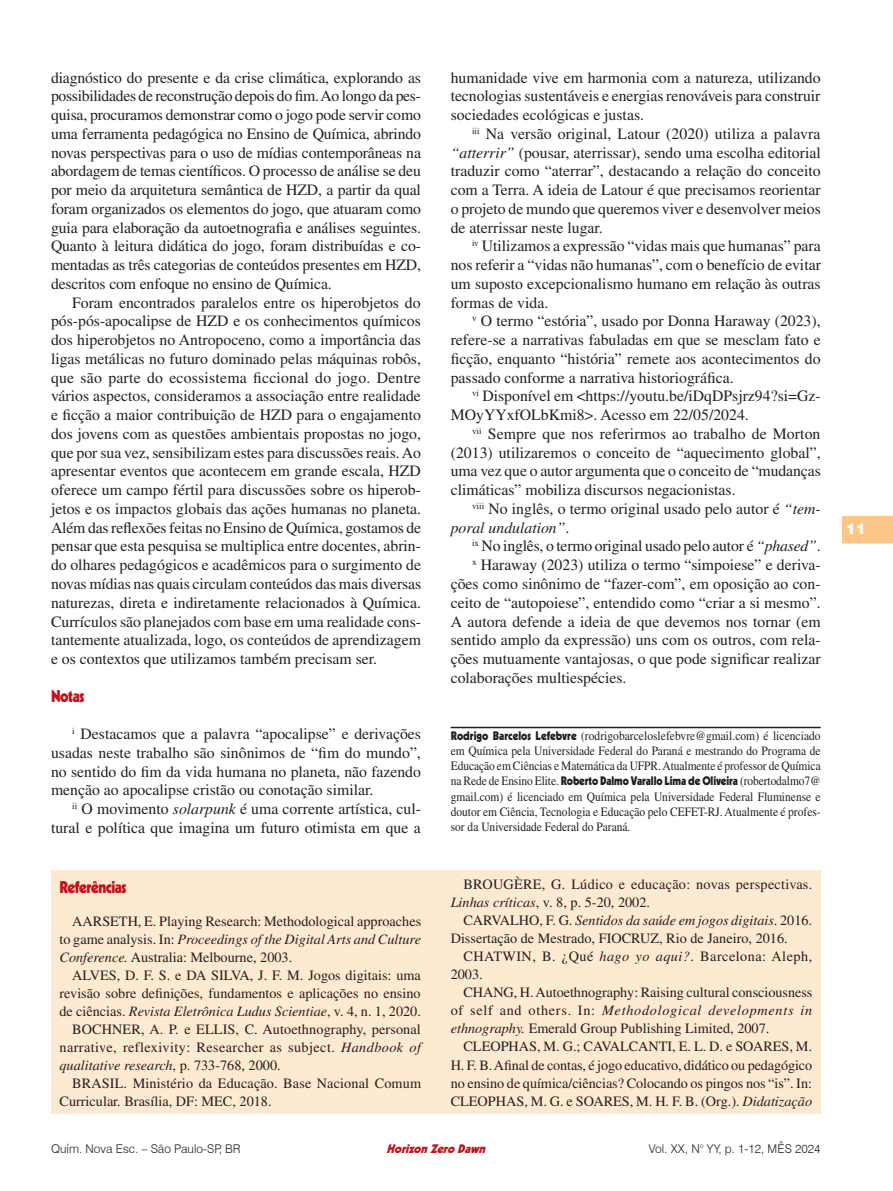
<style>
.page{position:relative;width:893px;height:1191px;background:#fff}
.page>*{position:absolute;margin:0;border:0;box-sizing:border-box;transform-origin:0 0}
.Seção{font:900 16.5px "Kabel LT Std";letter-spacing:-.03em;color:#c4121a;scale:.9 1}
.t1{font:15.75px/18.8px "Times LT Std";color:#231f20;text-align:justify}
.t2{font:900 15px "Swiss 721 BT";color:#fff}
.Bibliografia{font:14.25px/18px "Times LT Std";color:#231f20;text-align:justify}
.Bibliografia-2{font:14.25px/18.1px "Times LT Std";letter-spacing:.02em;color:#231f20}
.Bibliografia-3{font:14.25px/18.1px "Times LT Std";letter-spacing:.03em;color:#231f20}
.Credito_Autor{font:12.75px/15.3px "Times LT Std";color:#231f20;text-align:justify;scale:.9 1}
.t3{font:300 12px "Swiss 721 BT";color:#231f20}
.t4{font:italic 900 12px "Kabel LT Std";color:#c4121a}
.s1{font-style:italic}
.s2{font-family:"Kabel LT Std";font-weight:900;font-size:12px}
</style>
<div class="page">
<svg style="left:842px;top:516px;width:51px;height:27px"></svg>
<hr style="left:451px;top:726px;width:370px;height:2px;background:#231f20">
<div style="left:51px;top:870px;width:770px;height:244px;background:#fee9d1"></div>
<p class="t1" style="left:51px;top:68px;width:371px">diagnóstico do presente e da crise climática, explorando as possibilidades de reconstrução depois do fim. Ao longo da pes&shy;quisa, procuramos demonstrar como o jogo pode servir como uma ferramenta pedagógica no Ensino de Química, abrindo novas perspectivas para o uso de mídias contemporâneas na abordagem de temas científicos. O processo de análise se deu por meio da arquitetura semântica de HZD, a partir da qual foram organizados os elementos do jogo, que atuaram como guia para elaboração da autoetnografia e análises seguintes.<br>Quanto à leitura didática do jogo, foram distribuídas e co&shy;mentadas as três categorias de conteúdos presentes em HZD, descritos com enfoque no ensino de Química.</p>
<p class="t1" style="left:51px;top:293px;width:372px;text-indent:21px">Foram encontrados paralelos entre os hiperobjetos do pós-pós-apocalipse de HZD e os conhecimentos químicos dos hiperobjetos no Antropoceno, como a importância das ligas metálicas no futuro dominado pelas máquinas robôs, que são parte do ecossistema ficcional do jogo. Dentre vários aspectos, consideramos a associação entre realidade e ficção a maior contribuição de HZD para o engajamento dos jovens com as questões ambientais propostas no jogo, que por sua vez, sensibilizam estes para discussões reais. Ao apresentar eventos que acontecem em grande escala, HZD oferece um campo fértil para discussões sobre os hiperob&shy;jetos e os impactos globais das ações humanas no planeta.<br>Além das reflexões feitas no Ensino de Química, gostamos de pensar que esta pesquisa se multiplica entre docentes, abrin&shy;do olhares pedagógicos e acadêmicos para o surgimento de novas mídias nas quais circulam conteúdos das mais diversas naturezas, direta e indiretamente relacionados à Química.<br>Currículos são planejados com base em uma realidade cons&shy;tantemente atualizada, logo, os conteúdos de aprendizagem e os contextos que utilizamos também precisam ser.</p>
<p class="Seção" style="left:51px;top:685px;width:39px">Notas</p>
<p class="t1" style="left:51px;top:724px;width:371px;text-indent:21px"><sup>i</sup> Destacamos que a palavra “apocalipse” e derivações usadas neste trabalho são sinônimos de “fim do mundo”, no sentido do fim da vida humana no planeta, não fazendo menção ao apocalipse cristão ou conotação similar.</p>
<p class="t1" style="left:51px;top:799px;width:371px;text-align:right"><sup>ii</sup> O movimento <span class="s1">solarpunk</span> é uma corrente artística, cul&shy;tural e política que imagina um futuro otimista em que a</p>
<p class="Seção" style="left:60px;top:876px;width:76px">Referências</p>
<p class="Bibliografia" style="left:60px;top:912px;width:363px;text-indent:13px">AARSETH, E. Playing Research: Methodological approaches to game analysis. In: <span class="s1">Proceedings of the Digital Arts and Culture Conference.</span> Australia: Melbourne, 2003.</p>
<p class="Bibliografia" style="left:60px;top:966px;width:363px;text-indent:13px">ALVES, D. F. S. e DA SILVA, J. F. M. Jogos digitais: uma revisão sobre definições, fundamentos e aplicações no ensino de ciências. <span class="s1">Revista Eletrônica Ludus Scientiae</span>, v. 4, n. 1, 2020.</p>
<p class="Bibliografia" style="left:60px;top:1020px;width:363px;text-indent:13px">BOCHNER, A. P. e ELLIS, C. Autoethnography, personal narrative, reflexivity: Researcher as subject. <span class="s1">Handbook of qualitative research</span>, p. 733-768, 2000.</p>
<p class="Bibliografia" style="left:60px;top:1073px;width:363px;text-indent:13px">BRASIL. Ministério da Educação. Base Nacional Comum<br>Curricular. Brasília, DF: MEC, 2018.</p>
<p class="t1" style="left:451px;top:68px;width:371px">humanidade vive em harmonia com a natureza, utilizando tecnologias sustentáveis e energias renováveis para construir sociedades ecológicas e justas.</p>
<p class="t1" style="left:451px;top:124px;width:372px;text-indent:21px"><sup>iii</sup> Na versão original, Latour (2020) utiliza a palavra <span class="s1">“atterrir”</span> (pousar, aterrissar), sendo uma escolha editorial traduzir como “aterrar”, destacando a relação do conceito com a Terra. A ideia de Latour é que precisamos reorientar o projeto de mundo que queremos viver e desenvolver meios de aterrissar neste lugar.</p>
<p class="t1" style="left:451px;top:237px;width:372px;text-indent:21px"><sup>iv</sup> Utilizamos a expressão “vidas mais que humanas” para nos referir a “vidas não humanas”, com o benefício de evitar um suposto excepcionalismo humano em relação às outras formas de vida.</p>
<p class="t1" style="left:451px;top:312px;width:371px;text-indent:21px"><sup>v</sup> O termo “estória”, usado por Donna Haraway (2023), refere-se a narrativas fabuladas em que se mesclam fato e ficção, enquanto “história” remete aos acontecimentos do passado conforme a narrativa historiográfica.</p>
<p class="t1" style="left:451px;top:387px;width:371px;text-indent:21px"><sup>vi</sup> Disponível em &lt;https://youtu.be/iDqDPsjrz94?si=Gz-<br>MOyYYxfOLbKmi8&gt;. Acesso em 22/05/2024.</p>
<p class="t1" style="left:451px;top:424px;width:372px;text-indent:21px"><sup>vii</sup> Sempre que nos referirmos ao trabalho de Morton (2013) utilizaremos o conceito de “aquecimento global”, uma vez que o autor argumenta que o conceito de “mudanças climáticas” mobiliza discursos negacionistas.</p>
<p class="t1" style="left:451px;top:499px;width:371px;text-indent:21px"><sup>viii</sup> No inglês, o termo original usado pelo autor é <span class="s1">“tem&shy;poral undulation”</span>.</p>
<p class="t1" style="left:472px;top:537px;width:350px"><sup>ix</sup> No inglês, o termo original usado pelo autor é <span class="s1">“phased”</span>.</p>
<p class="t1" style="left:451px;top:555px;width:371px;text-indent:21px"><sup>x</sup> Haraway (2023) utiliza o termo “simpoiese” e deriva&shy;ções como sinônimo de “fazer-com”, em oposição ao con&shy;ceito de “autopoiese”, entendido como “criar a si mesmo”.<br>A autora defende a ideia de que devemos nos tornar (em sentido amplo da expressão) uns com os outros, com rela&shy;ções mutuamente vantajosas, o que pode significar realizar colaborações multiespécies.</p>
<p class="Credito_Autor" style="left:451px;top:727px;width:413px"><span class="s2">Rodrigo Barcelos Lefebvre</span> (rodrigobarceloslefebvre@gmail.com) é licenciado em Química pela Universidade Federal do Paraná e mestrando do Programa de Educação em Ciências e Matemática da UFPR. Atualmente é professor de Química na Rede de Ensino Elite. <span class="s2">Roberto Dalmo Varallo Lima de Oliveira</span> (robertodalmo7@ gmail.com) é licenciado em Química pela Universidade Federal Fluminense e doutor em Ciência, Tecnologia e Educação pelo CEFET-RJ. Atualmente é profes&shy;sor da Universidade Federal do Paraná.</p>
<p class="Bibliografia-2" style="left:451px;top:874px;width:363px;text-indent:13px">BROUGÈRE, G. Lúdico e educação: novas perspectivas.<br><span class="s1">Linhas críticas</span>, v. 8, p. 5-20, 2002.</p>
<p class="Bibliografia" style="left:451px;top:911px;width:363px;text-indent:13px">CARVALHO, F. G. <span class="s1">Sentidos da saúde em jogos digitais</span>. 2016.<br>Dissertação de Mestrado, FIOCRUZ, Rio de Janeiro, 2016.</p>
<p class="Bibliografia-3" style="left:451px;top:947px;width:363px;text-indent:13px">CHATWIN, B. ¿Qué <span class="s1">hago yo aqui?</span>. Barcelona: Aleph,<br>2003.</p>
<p class="Bibliografia" style="left:451px;top:983px;width:363px;text-indent:13px">CHANG, H. Autoethnography: Raising cultural consciousness of self and others. In: <span class="s1">Methodological developments in ethnography.</span> Emerald Group Publishing Limited, 2007.</p>
<p class="Bibliografia" style="left:451px;top:1037px;width:363px;text-indent:13px">CLEOPHAS, M. G.; CAVALCANTI, E. L. D. e SOARES, M.<br>H. F. B. Afinal de contas, é jogo educativo, didático ou pedagógico no ensino de química/ciências? Colocando os pingos nos “is”. In:<br>CLEOPHAS, M. G. e SOARES, M. H. F. B. (Org.). <span class="s1">Didatização</span></p>
<p class="t3" style="left:51px;top:1141px;width:191px">Quím. Nova Esc. – São Paulo-SP, BR</p>
<p class="t3" style="left:649px;top:1141px;width:173px">Vol. XX, N° YY, p. 1-12, MÊS 2024</p>
<p class="t4" style="left:387px;top:1141px;width:104px">HorizonZeroDawn</p>
<p class="t2" style="left:846px;top:519px;width:21px">11</p>
</div>
